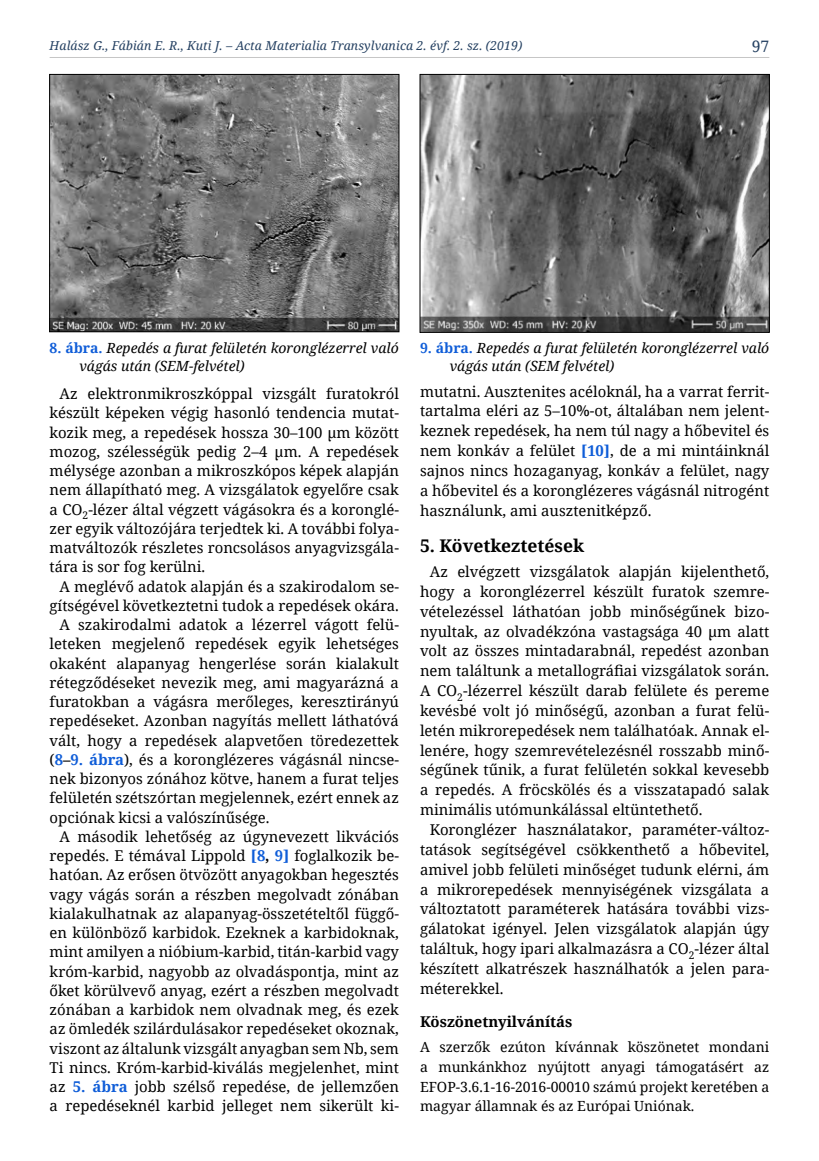
<style>
.page{position:relative;width:819px;height:1161px;background:#fff}
.page>*{position:absolute;margin:0;border:0;box-sizing:border-box;transform-origin:0 0}
.t1{font:700 17.5px "Noto Serif";color:#000}
.t2{font:15.75px "Noto Serif";color:#244061}
.t3{font:14.88px/19.8px "Noto Serif";color:#000;text-align:justify}
.t4{font:700 14.88px "Noto Serif";color:#000}
.t5{font:14px/19.8px "Noto Serif";color:#000;text-align:justify}
.t6{font:italic 14px/17.5px "Noto Serif";color:#000}
.t7{font:italic 12.25px "Noto Serif";letter-spacing:.01em;color:#244061}
.s1{font-weight:700;font-style:normal;color:#0f5dd8}
.s2{font-weight:700;color:#0f5dd8}
.s3{font-weight:700}
</style>
<div class="page">
<hr style="left:50px;top:57px;width:719px;height:1px;background:#c6c6c6">
<img style="left:51px;top:76px;width:346px;height:254px">
<div style="left:49px;top:74px;width:350px;height:258px;border:1px solid #000"></div>
<img style="left:422px;top:76px;width:345px;height:255px">
<div style="left:420px;top:74px;width:349px;height:259px;border:1px solid #000"></div>
<p class="t7" style="left:50px;top:37px;width:474px">Halász G., Fábián E. R., Kuti J. – Acta Materialia Transylvanica 2. évf. 2. sz. (2019)</p>
<p class="t2" style="left:751px;top:35px;width:19px">97</p>
<p class="t6" style="left:79px;top:339px;width:321px;text-indent:-30px"><span class="s1">8. ábra.</span> Repedés a furat felületén koronglézerrel való vágás után (SEM-felvétel)</p>
<p class="t6" style="left:450px;top:339px;width:321px;text-indent:-30px"><span class="s1">9. ábra.</span> Repedés a furat felületén koronglézerrel való vágás után (SEM felvétel)</p>
<p class="t3" style="left:60px;top:383px;width:341px">Az elektronmikroszkóppal vizsgált furatokról</p>
<p class="t3" style="left:50px;top:402px;width:351px">készült képeken végig hasonló tendencia mutat-</p>
<p class="t3" style="left:50px;top:422px;width:351px">kozik meg, a repedések hossza 30–100 µm között</p>
<p class="t3" style="left:50px;top:441px;width:351px">mozog, szélességük pedig 2–4 µm. A repedések</p>
<p class="t3" style="left:50px;top:460px;width:351px">mélysége azonban a mikroszkópos képek alapján</p>
<p class="t3" style="left:50px;top:479px;width:351px">nem állapítható meg. A vizsgálatok egyelőre csak</p>
<p class="t3" style="left:50px;top:499px;width:351px">a CO<sub>2</sub>-lézer által végzett vágásokra és a koronglé-</p>
<p class="t3" style="left:50px;top:518px;width:351px">zer egyik változójára terjedtek ki. A további folya-</p>
<p class="t3" style="left:50px;top:537px;width:351px">matváltozók részletes roncsolásos anyagvizsgála-</p>
<p class="t3" style="left:50px;top:556px;width:157px">tára is sor fog kerülni.</p>
<p class="t3" style="left:60px;top:576px;width:341px">A meglévő adatok alapján és a szakirodalom se-</p>
<p class="t3" style="left:50px;top:595px;width:351px">gítségével következtetni tudok a repedések okára.</p>
<p class="t3" style="left:60px;top:614px;width:341px">A szakirodalmi adatok a lézerrel vágott felü-</p>
<p class="t3" style="left:50px;top:633px;width:351px">leteken megjelenő repedések egyik lehetséges</p>
<p class="t3" style="left:50px;top:653px;width:351px">okaként alapanyag hengerlése során kialakult</p>
<p class="t3" style="left:50px;top:672px;width:351px">rétegződéseket nevezik meg, ami magyarázná a</p>
<p class="t3" style="left:50px;top:691px;width:351px">furatokban a vágásra merőleges, keresztirányú</p>
<p class="t3" style="left:50px;top:710px;width:351px">repedéseket. Azonban nagyítás mellett láthatóvá</p>
<p class="t3" style="left:50px;top:730px;width:351px">vált, hogy a repedések alapvetően töredezettek</p>
<p class="t3" style="left:50px;top:749px;width:351px">(<span class="s2">8</span><span class="s3">–</span><span class="s2">9. ábra</span>), és a koronglézeres vágásnál nincse-</p>
<p class="t3" style="left:50px;top:768px;width:351px">nek bizonyos zónához kötve, hanem a furat teljes</p>
<p class="t3" style="left:50px;top:787px;width:351px">felületén szétszórtan megjelennek, ezért ennek az</p>
<p class="t3" style="left:50px;top:807px;width:221px">opciónak kicsi a valószínűsége.</p>
<p class="t3" style="left:60px;top:826px;width:341px">A második lehetőség az úgynevezett likvációs</p>
<p class="t3" style="left:50px;top:845px;width:351px">repedés. E témával Lippold <span class="s2">[8</span><span class="s3">,</span> <span class="s2">9]</span> foglalkozik be-</p>
<p class="t3" style="left:50px;top:864px;width:351px">hatóan. Az erősen ötvözött anyagokban hegesztés</p>
<p class="t3" style="left:50px;top:884px;width:351px">vagy vágás során a részben megolvadt zónában</p>
<p class="t3" style="left:50px;top:903px;width:351px">kialakulhatnak az alapanyag-összetételtől függő-</p>
<p class="t3" style="left:50px;top:922px;width:351px">en különböző karbidok. Ezeknek a karbidoknak,</p>
<p class="t3" style="left:50px;top:941px;width:351px">mint amilyen a nióbium-karbid, titán-karbid vagy</p>
<p class="t3" style="left:50px;top:961px;width:351px">króm-karbid, nagyobb az olvadáspontja, mint az</p>
<p class="t3" style="left:50px;top:980px;width:351px">őket körülvevő anyag, ezért a részben megolvadt</p>
<p class="t3" style="left:50px;top:999px;width:351px">zónában a karbidok nem olvadnak meg, és ezek</p>
<p class="t3" style="left:50px;top:1018px;width:351px">az ömledék szilárdulásakor repedéseket okoznak,</p>
<p class="t3" style="left:50px;top:1038px;width:351px">viszont az általunk vizsgált anyagban sem Nb, sem</p>
<p class="t3" style="left:50px;top:1057px;width:351px">Ti nincs. Króm-karbid-kiválás megjelenhet, mint</p>
<p class="t3" style="left:50px;top:1076px;width:351px">az <span class="s2">5. ábra</span> jobb szélső repedése, de jellemzően</p>
<p class="t3" style="left:50px;top:1095px;width:351px">a repedéseknél karbid jelleget nem sikerült ki-</p>
<p class="t3" style="left:420px;top:381px;width:351px">mutatni. Ausztenites acéloknál, ha a varrat ferrit&shy;tartalma eléri az 5–10%-ot, általában nem jelent&shy;keznek repedések, ha nem túl nagy a hőbevitel és nem konkáv a felület <span class="s2">[10]</span>, de a mi mintáinknál sajnos nincs hozaganyag, konkáv a felület, nagy a hőbevitel és a koronglézeres vágásnál nitrogént használunk, ami ausztenitképző.</p>
<p class="t1" style="left:420px;top:533px;width:166px">5. Következtetések</p>
<p class="t3" style="left:430px;top:561px;width:341px">Az elvégzett vizsgálatok alapján kijelenthető,</p>
<p class="t3" style="left:420px;top:581px;width:351px">hogy a koronglézerrel készült furatok szemre-</p>
<p class="t3" style="left:420px;top:601px;width:351px">vételezéssel láthatóan jobb minőségűnek bizo-</p>
<p class="t3" style="left:420px;top:621px;width:351px">nyultak, az olvadékzóna vastagsága 40 µm alatt</p>
<p class="t3" style="left:420px;top:640px;width:351px">volt az összes mintadarabnál, repedést azonban</p>
<p class="t3" style="left:420px;top:660px;width:351px">nem találtunk a metallográfiai vizsgálatok során.</p>
<p class="t3" style="left:420px;top:680px;width:351px">A CO<sub>2</sub>-lézerrel készült darab felülete és pereme</p>
<p class="t3" style="left:420px;top:700px;width:351px">kevésbé volt jó minőségű, azonban a furat felü-</p>
<p class="t3" style="left:420px;top:720px;width:351px">letén mikrorepedések nem találhatóak. Annak el-</p>
<p class="t3" style="left:420px;top:740px;width:351px">lenére, hogy szemrevételezésnél rosszabb minő-</p>
<p class="t3" style="left:420px;top:760px;width:351px">ségűnek tűnik, a furat felületén sokkal kevesebb</p>
<p class="t3" style="left:420px;top:779px;width:351px">a repedés. A fröcskölés és a visszatapadó salak</p>
<p class="t3" style="left:420px;top:799px;width:284px">minimális utómunkálással eltüntethető.</p>
<p class="t3" style="left:430px;top:819px;width:341px">Koronglézer használatakor, paraméter-változ-</p>
<p class="t3" style="left:420px;top:839px;width:351px">tatások segítségével csökkenthető a hőbevitel,</p>
<p class="t3" style="left:420px;top:859px;width:351px">amivel jobb felületi minőséget tudunk elérni, ám</p>
<p class="t3" style="left:420px;top:879px;width:351px">a mikrorepedések mennyiségének vizsgálata a</p>
<p class="t3" style="left:420px;top:898px;width:351px">változtatott paraméterek hatására további vizs-</p>
<p class="t3" style="left:420px;top:918px;width:351px">gálatokat igényel. Jelen vizsgálatok alapján úgy</p>
<p class="t3" style="left:420px;top:938px;width:351px">találtuk, hogy ipari alkalmazásra a CO<sub>2</sub>-lézer által</p>
<p class="t3" style="left:420px;top:958px;width:351px">készített alkatrészek használhatók a jelen para-</p>
<p class="t3" style="left:420px;top:978px;width:85px">méterekkel.</p>
<p class="t4" style="left:420px;top:1011px;width:154px">Köszönetnyilvánítás</p>
<p class="t5" style="left:420px;top:1036px;width:351px">A szerzők ezúton kívánnak köszönetet mondani a munkánkhoz nyújtott anyagi támogatásért az EFOP-3.6.1-16-2016-00010 számú projekt keretében a magyar államnak és az Európai Uniónak.</p>
</div>
